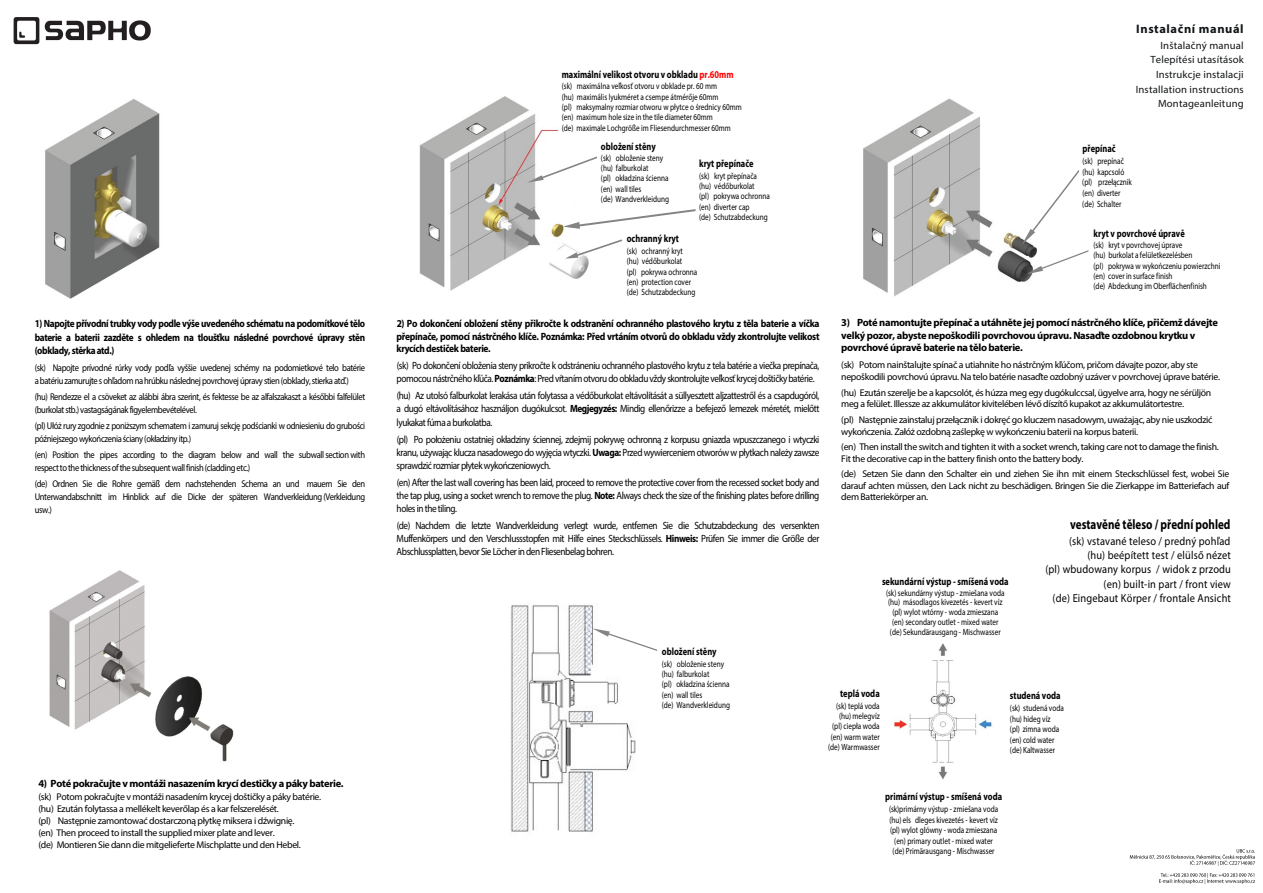
<style>
.page{position:relative;width:1263px;height:893px;background:#fff}
.page>*{position:absolute;margin:0;border:0;box-sizing:border-box;transform-origin:0 0}
.t1{font:700 13.8px "Myriad Pro";color:#000;scale:.8 1}
.t2{font:700 12.3px "Myriad Pro";letter-spacing:.05em;color:#111416}
.t3{font:11.55px/14.1px "Myriad Pro";letter-spacing:.015em;color:#000;text-align:right;scale:.9 1}
.t4{font:10.5px/13.2px "Myriad Pro";letter-spacing:-.045em;color:#000;text-align:justify;scale:.88 1}
.t5{font:700 10.5px/12.6px "Myriad Pro";letter-spacing:-.03em;color:#000}
.t6{font:700 10.5px/12.9px "Myriad Pro";letter-spacing:-.03em;color:#000;text-align:justify;scale:.9 1}
.t7{font:700 10.5px "Myriad Pro";color:#000;scale:.8 1}
.t8{font:700 10.5px/13.6px "Myriad Pro";letter-spacing:-.03em;color:#000;text-align:justify;scale:.88 1}
.t9{font:10.5px/14.7px "Myriad Pro";letter-spacing:.015em;color:#111416;text-align:right}
.t10{font:9.75px/11.9px "Myriad Pro";letter-spacing:-.03em;color:#000}
.t11{font:9.75px/12.8px "Myriad Pro";letter-spacing:-.03em;color:#000;scale:.88 1}
.t12{font:9px/10.4px "Myriad Pro";color:#000;scale:.8 1}
.s1{color:#f00}
.s2{font-weight:700}
.s3{font-family:"Minion Pro"}
</style>
<div class="page">
<img style="left:13px;top:17px;width:138px;height:27px">
<img style="left:1129px;top:849px;width:126px;height:35px">
<img style="left:45px;top:99px;width:115px;height:200px">
<img style="left:49px;top:570px;width:185px;height:192px">
<img style="left:419px;top:96px;width:170px;height:195px">
<img style="left:863px;top:98px;width:168px;height:199px">
<img style="left:510px;top:605px;width:126px;height:227px">
<img style="left:894px;top:643px;width:98px;height:137px">
<svg style="left:591px;top:625px;width:67px;height:34px"></svg>
<svg style="left:1019px;top:170px;width:70px;height:107px"></svg>
<svg style="left:526px;top:143px;width:70px;height:42px"></svg>
<svg style="left:563px;top:205px;width:133px;height:56px"></svg>
<p class="t8" style="left:35px;top:316px;width:377px">1) Napojte přívodní trubky vody podle výše uvedeného schématu na podomítkové tělo baterie a baterii zazděte s ohledem na tloušťku následné povrchové úpravy stěn (obklady, stěrka atd.)</p>
<p class="t11" style="left:35px;top:360px;width:377px">(sk) Napojte prívodné rúrky vody podľa vyššie uvedenej schémy na podomietkové telo batérie a batériu zamurujte s ohľadom na hrúbku následnej povrchovej úpravy stien (obklady, stierka atď.)</p>
<p class="t11" style="left:35px;top:390px;width:377px">(hu) Rendezze el a csöveket az alábbi ábra szerint, és fektesse be az alfalszakaszt a későbbi falfelület (burkolat stb.) vastagságának figyelembevételével.</p>
<p class="t11" style="left:35px;top:418px;width:377px">(pl) Ułóż rury zgodnie z poniższym schematem i zamuruj sekcję podścianki w odniesieniu do grubości późniejszego wykończenia ściany (okładziny itp.)</p>
<p class="t11" style="left:35px;top:448px;width:377px">(en) Position the pipes according to the diagram below and wall the subwall section with respect to the thickness of the subsequent wall finish (cladding etc.)</p>
<p class="t11" style="left:35px;top:477px;width:377px;text-align:justify">(de) Ordnen Sie die Rohre gemäß dem nachstehenden Schema an und mauern Sie den Unterwandabschnitt im Hinblick auf die Dicke der späteren Wandverkleidung (Verkleidung usw.)</p>
<p class="t5" style="left:38px;top:776px;width:307px">4) Poté pokračujte v montáži nasazením krycí destičky a páky baterie.</p>
<p class="t10" style="left:38px;top:790px;width:284px">(sk) Potom pokračujte v montáži nasadením krycej doštičky a páky batérie. (hu) Ezután folytassa a mellékelt keverőlap és a kar felszerelését.<br>(pl) Następnie zamontować dostarczoną płytkę miksera i dźwignię.<br>(en) Then proceed to install the supplied mixer plate and lever.<br>(de) Montieren Sie dann die mitgelieferte Mischplatte und den Hebel.</p>
<p class="t7" style="left:562px;top:68px;width:217px">maximální velikost otvoru v obkladu <span class="s1">pr.60mm</span></p>
<p class="t12" style="left:562px;top:81px;width:226px">(sk) maximálna veľkosť otvoru v obklade pr. 60 mm<br>(hu) maximális lyukméret a csempe átmérője 60mm<br>(pl) maksymalny rozmiar otworu w płytce o średnicy 60mm (en) maximum hole size in the tile diameter 60mm<br>(de) maximale Lochgröße im Fliesendurchmesser 60mm</p>
<p class="t7" style="left:601px;top:140px;width:70px">obložení stěny</p>
<p class="t12" style="left:601px;top:152px;width:87px">(sk) obloženie steny (hu) falburkolat<br>(pl) okładzina ścienna (en) wall tiles<br>(de) Wandverkleidung</p>
<p class="t7" style="left:699px;top:157px;width:70px">kryt přepínače</p>
<p class="t12" style="left:699px;top:170px;width:90px">(sk) kryt přepínača (hu) védőburkolat<br>(pl) pokrywa ochronna (en) diverter cap<br>(de) Schutzabdeckung</p>
<p class="t7" style="left:627px;top:232px;width:67px">ochranný kryt</p>
<p class="t12" style="left:627px;top:245px;width:90px">(sk) ochranný kryt<br>(hu) védőburkolat<br>(pl) pokrywa ochronna (en) protection cover (de) Schutzabdeckung</p>
<p class="t6" style="left:397px;top:316px;width:471px">2) Po dokončení obložení stěny přikročte k odstranění ochranného plastového krytu z těla baterie a víčka přepínače, pomocí nástrčného klíče. Poznámka: Před vrtáním otvorů do obkladu vždy zkontrolujte velikost krycích destiček baterie.</p>
<p class="t4" style="left:397px;top:359px;width:482px">(sk) Po dokončení obloženia steny prikročte k odstráneniu ochranného plastového krytu z tela batérie a viečka prepínača, pomocou nástrčného kľúča. <span class="s2">Poznámka</span>: Pred vŕtaním otvoru do obkladu vždy skontrolujte veľkosť krycej doštičky batérie.</p>
<p class="t4" style="left:397px;top:389px;width:482px">(hu) Az utolsó falburkolat lerakása után folytassa a védőburkolat eltávolítását a süllyesztett aljzattestről és a csapdugóról, a dugó eltávolításához használjon dugókulcsot. <span class="s2">Megjegyzés:</span> Mindig ellenőrizze a befejező lemezek méretét, mielőtt lyukakat fúrna a burkolatba.</p>
<p class="t4" style="left:397px;top:432px;width:482px">(pl) Po położeniu ostatniej okładziny ściennej, zdejmij pokrywę ochronną z korpusu gniazda wpuszczanego i wtyczki kranu, używając klucza nasadowego do wyjęcia wtyczki. <span class="s2">Uwaga:</span> Przed wywierceniem otworów w płytkach należy zawsze sprawdzić rozmiar płytek wykończeniowych.</p>
<p class="t4" style="left:397px;top:475px;width:482px">(en) After the last wall covering has been laid, proceed to remove the protective cover from the recessed socket body and the tap plug, using a socket wrench to remove the plug. <span class="s2">Note:</span> Always check the size of the finishing plates before drilling holes in the tiling.</p>
<p class="t4" style="left:397px;top:518px;width:482px">(de) Nachdem die letzte Wandverkleidung verlegt wurde, entfernen Sie die Schutzabdeckung des versenkten Muffenkörpers und den Verschlussstopfen mit Hilfe eines Steckschlüssels. <span class="s2">Hinweis:</span> Prüfen Sie immer die Größe der Abschlussplatten, bevor Sie Löcher in den Fliesenbelag bohren.</p>
<p class="t7" style="left:662px;top:644px;width:70px">obložení stěny</p>
<p class="t12" style="left:662px;top:658px;width:87px">(sk) obloženie steny (hu) falburkolat<br>(pl) okładzina ścienna (en) wall tiles<br>(de) Wandverkleidung</p>
<h2 class="t2" style="left:1136px;top:21px;width:109px">Instalační manuál</h2>
<p class="t9" style="left:1136px;top:38px;width:110px">Inštalačný manual<br>Telepítési utasítások<br>Instrukcje instalacji<br>Installation instructions<br>Montageanleitung</p>
<p class="t7" style="left:1082px;top:142px;width:43px">přepínač</p>
<p class="t12" style="left:1082px;top:156px;width:64px">(sk) prepínač (hu) kapcsoló (pl) przełącznik (en) diverter (de) Schalter</p>
<p class="t7" style="left:1094px;top:226px;width:115px">kryt v povrchové úpravě</p>
<p class="t12" style="left:1094px;top:239px;width:160px">(sk) kryt v povrchovej úprave<br>(hu) burkolat a felületkezelésben<br>(pl) pokrywa w wykończeniu powierzchni (en) cover in surface finish<br>(de) Abdeckung im Oberflächenfinish</p>
<p class="t5" style="left:841px;top:316px;width:378px">3) Poté namontujte přepínač a utáhněte jej pomocí nástrčného klíče, přičemž dávejte velký pozor, abyste nepoškodili povrchovou úpravu. Nasaďte ozdobnou krytku v povrchové úpravě baterie na tělo baterie.</p>
<p class="t10" style="left:841px;top:359px;width:380px">(sk) Potom nainštalujte spínač a utiahnite ho nástrčným kľúčom, pričom dávajte pozor, aby ste nepoškodili povrchovú úpravu. Na telo batérie nasaďte ozdobný uzáver v povrchovej úprave batérie.</p>
<p class="t10" style="left:841px;top:386px;width:372px">(hu) Ezután szerelje be a kapcsolót, és húzza meg egy dugókulccsal, ügyelve arra, hogy ne sérüljön meg a felület. Illessze az akkumulátor kivitelében lévő díszítő kupakot az akkumulátortestre.</p>
<p class="t10" style="left:841px;top:413px;width:373px">(pl) Następnie zainstaluj przełącznik i dokręć go kluczem nasadowym, uważając, aby nie uszkodzić wykończenia. Załóż ozdobną zaślepkę w wykończeniu baterii na korpus baterii.</p>
<p class="t10" style="left:841px;top:440px;width:379px">(en) Then install the switch and tighten it with a socket wrench, taking care not to damage the finish.<br>Fit the decorative cap in the battery finish onto the battery body.</p>
<p class="t10" style="left:841px;top:467px;width:390px;text-align:justify">(de) Setzen Sie dann den Schalter ein und ziehen Sie ihn mit einem Steckschlüssel fest, wobei Sie darauf achten müssen, den Lack nicht zu beschädigen. Bringen Sie die Zierkappe im Batteriefach auf dem Batteriekörper an.</p>
<p class="t7" style="left:882px;top:574px;width:160px">sekundární výstup - smíšená voda</p>
<p class="t12" style="left:886px;top:587px;width:150px;line-height:9.9px;text-align:center">(sk) sekundárny výstup - zmiešana voda (hu) másodlagos kivezetés - kevert víz (pl) wylot wtórny - woda zmieszana (en) secondary outlet - mixed water (de) Sekundärausgang - Mischwasser</p>
<h1 class="t1" style="left:1070px;top:515px;width:202px">vestavěné těleso / přední pohled</h1>
<p class="t3" style="left:1045px;top:534px;width:208px">(sk) vstavané teleso / predný pohľad<br>(hu) beépített test / elülső nézet<br>(pl) wbudowany korpus / widok z przodu (en) built-in part / front view<br>(de) Eingebaut Körper / frontale Ansicht</p>
<p class="t7" style="left:840px;top:686px;width:51px">teplá voda</p>
<p class="t12" style="left:828px;top:700px;width:66px;text-align:right">(sk) teplá voda (hu) melegvíz (pl) ciepła woda (en) warm water (de) Warmwasser</p>
<p class="t7" style="left:1010px;top:688px;width:65px">studená voda</p>
<p class="t12" style="left:1010px;top:702px;width:69px">(sk) studená voda (hu) hideg víz<br>(pl) zimna woda (en) cold water (de) Kaltwasser</p>
<p class="t7" style="left:885px;top:789px;width:148px">primární výstup - smíšená voda</p>
<p class="t12" style="left:889px;top:803px;width:138px;text-align:center">(sk)primárny výstup - zmiešana voda (hu) els dleges kivezetés - kevert víz (pl) wylot g<span class="s3">ł</span>ówny - woda zmieszana (en) primary outlet - mixed water (de) Primärausgang - Mischwasser</p>
</div>
